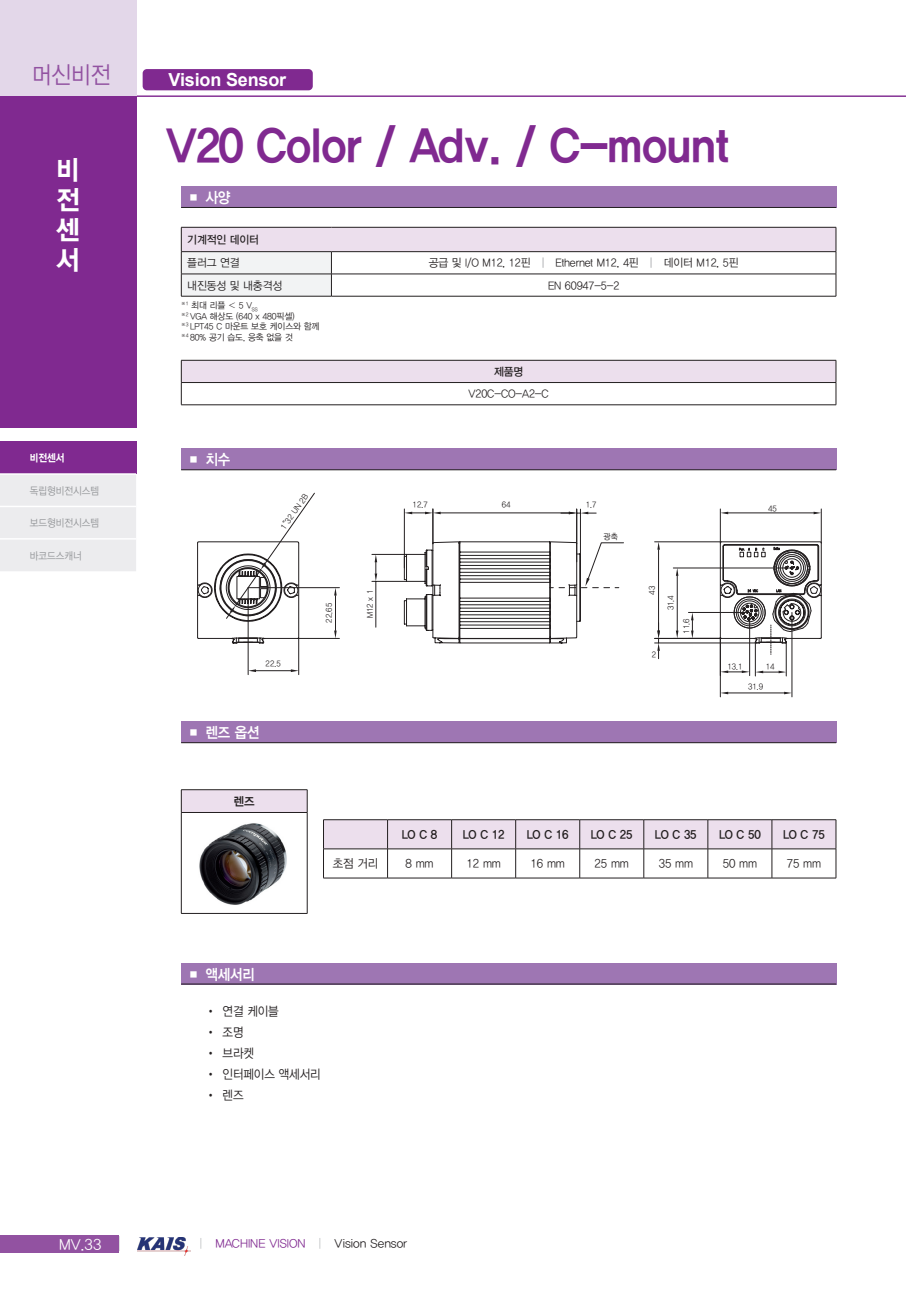
<style>
.page{position:relative;width:906px;height:1289px;background:#fff}
.page>*{position:absolute;margin:0;border:0;box-sizing:border-box;transform-origin:0 0}
.t1{font:45px "YDVYGO35";letter-spacing:-.025em;color:#802990;scale:.95 1}
.t2{font:27px/30px "YDVYGO35";color:#fff;text-align:justify;scale:.95 1}
.t3{font:24px "YDVYGO32";color:#9252a1;scale:.9 1}
.t4{font:700 18px "Arial";letter-spacing:-.01em;color:#fff}
.t5{font:15px "YDVYGO34";letter-spacing:-.01em;color:#fff}
.t6{font:15px "YDVYGO32";color:#fff}
.t7{font:12.75px "YDVYGO32";letter-spacing:-.01em;color:#231f20;scale:.9 1}
.t8{font:12px "YDVYGO34";letter-spacing:-.025em;color:#231f20;scale:.95 1}
.t9{font:12px "YDVYGO32";letter-spacing:-.01em;color:#231f20;scale:.95 1}
.t10{font:12px "YDVYGO32";color:#802990}
.t11{font:11.25px "YDVYGO32";letter-spacing:-.01em;color:#231f20;scale:.95 1}
.t12{font:11.25px "YDVYGO33";letter-spacing:-.01em;color:#231f20;scale:.95 1}
.t13{font:10.5px "YDVYGO32";color:#939598;scale:.9 1}
.t14{font:10.5px "YDVYGO35";color:#fff;scale:.9 1}
.t15{font:9px "YDVYGO32";letter-spacing:-.01em;color:#231f20;scale:.95 1}
.t16{font:8.25px "YDVYGO32";color:#231f20;scale:.95 1}
.s1{color:#939598}
.s2{font-family:"YDVYGO31"}
.s3{font-family:"YDVYGO31";color:#939598}
.s4{color:#231f20}
</style>
<div class="page">
<hr style="left:0;top:96px;width:906px;height:1px;background:#802990">
<div style="left:0;top:0;width:136px;height:96px;background:#e3d7e9"></div>
<img style="left:138px;top:1237px;width:52px;height:18px">
<svg style="left:118px;top:1236px;width:1px;height:14px"></svg>
<div style="left:0;top:1235px;width:118px;height:17px;background:#9252a1"></div>
<div style="left:0;top:96px;width:136px;height:331px;background:#802990"></div>
<div style="left:0;top:441px;width:136px;height:33px;background:#802990"></div>
<div style="left:0;top:475px;width:136px;height:96px;background:#ececee"></div>
<hr style="left:0;top:473px;width:136px;height:2px;background:#fff">
<hr style="left:0;top:505px;width:136px;height:2px;background:#fff">
<hr style="left:0;top:538px;width:136px;height:1px;background:#fff">
<div style="left:143px;top:69px;width:170px;height:21px;background:#802990;border-radius:4px"></div>
<div style="left:181px;top:186px;width:655px;height:22px;background:#9e76b3"></div>
<hr style="left:181px;top:207px;width:655px;height:1px;background:#231f20">
<div style="left:181px;top:448px;width:655px;height:22px;background:#9e76b3"></div>
<hr style="left:181px;top:469px;width:655px;height:1px;background:#231f20">
<div style="left:181px;top:721px;width:655px;height:22px;background:#9e76b3"></div>
<hr style="left:181px;top:742px;width:655px;height:1px;background:#231f20">
<div style="left:181px;top:962px;width:655px;height:22px;background:#9e76b3"></div>
<hr style="left:181px;top:983px;width:655px;height:1px;background:#231f20">
<hr style="left:181px;top:296px;width:150px;height:1px;background:#231f20">
<svg style="left:181px;top:227px;width:655px;height:69px"></svg>
<hr style="left:331px;top:296px;width:505px;height:1px;background:#231f20">
<div style="left:181px;top:360px;width:655px;height:22px;background:#ecdfed"></div>
<hr style="left:181px;top:360px;width:655px;height:1px;background:#231f20">
<svg style="left:181px;top:360px;width:1px;height:44px"></svg>
<hr style="left:181px;top:382px;width:655px;height:1px;background:#231f20">
<hr style="left:181px;top:404px;width:655px;height:1px;background:#231f20">
<svg style="left:835px;top:360px;width:1px;height:44px"></svg>
<hr style="left:755px;top:642px;width:1px;height:34px;background:#231f20">
<hr style="left:786px;top:642px;width:1px;height:34px;background:#231f20">
<svg style="left:755px;top:670px;width:31px;height:3px"></svg>
<hr style="left:248px;top:587px;width:1px;height:87px;background:#231f20">
<hr style="left:298px;top:638px;width:1px;height:36px;background:#231f20">
<hr style="left:256px;top:670px;width:35px;height:1px;background:#231f20">
<svg style="left:248px;top:669px;width:8px;height:3px"></svg>
<svg style="left:291px;top:669px;width:8px;height:3px"></svg>
<hr style="left:791px;top:612px;width:1px;height:85px;background:#231f20">
<hr style="left:720px;top:637px;width:1px;height:60px;background:#231f20">
<hr style="left:728px;top:692px;width:56px;height:1px;background:#231f20">
<svg style="left:784px;top:691px;width:8px;height:3px"></svg>
<svg style="left:720px;top:691px;width:8px;height:3px"></svg>
<hr style="left:749px;top:612px;width:1px;height:63px;background:#231f20">
<svg style="left:721px;top:670px;width:28px;height:3px"></svg>
<svg style="left:197px;top:493px;width:625px;height:166px"></svg>
<svg style="left:323px;top:819px;width:513px;height:58px"></svg>
<hr style="left:323px;top:877px;width:64px;height:1px;background:#231f20">
<hr style="left:387px;top:877px;width:64px;height:1px;background:#231f20">
<hr style="left:451px;top:877px;width:65px;height:1px;background:#231f20">
<hr style="left:516px;top:877px;width:64px;height:1px;background:#231f20">
<hr style="left:580px;top:877px;width:64px;height:1px;background:#231f20">
<hr style="left:644px;top:877px;width:64px;height:1px;background:#231f20">
<hr style="left:708px;top:877px;width:64px;height:1px;background:#231f20">
<hr style="left:772px;top:877px;width:64px;height:1px;background:#231f20">
<div style="left:181px;top:789px;width:126px;height:23px;background:#ecdfed"></div>
<svg style="left:181px;top:790px;width:1px;height:22px"></svg>
<hr style="left:181px;top:789px;width:126px;height:1px;background:#231f20">
<svg style="left:307px;top:790px;width:1px;height:22px"></svg>
<hr style="left:181px;top:812px;width:1px;height:101px;background:#231f20">
<hr style="left:181px;top:812px;width:126px;height:1px;background:#231f20">
<hr style="left:307px;top:812px;width:1px;height:101px;background:#231f20">
<hr style="left:181px;top:913px;width:126px;height:1px;background:#231f20">
<img style="left:199px;top:823px;width:88px;height:82px">
<h3 class="t3" style="left:32px;top:59px;width:89px">머신비전</h3>
<h2 class="t2" style="left:56px;top:153px;width:26px">비 전 센 서</h2>
<p class="t14" style="left:30px;top:451px;width:40px">비전센서</p>
<p class="t13" style="left:30px;top:483px;width:79px">독립형비전시스템</p>
<p class="t13" style="left:30px;top:516px;width:79px">보드형비전시스템</p>
<p class="t13" style="left:30px;top:548px;width:59px">바코드스캐너</p>
<h3 class="t6" style="left:59px;top:1234px;width:44px">MV.33</h3>
<h3 class="t4" style="left:169px;top:67px;width:119px">Vision Sensor</h3>
<p class="t1" style="left:166px;top:115px;width:594px">V20 Color / Adv. / C-mount</p>
<p class="t5" style="left:187px;top:187px;width:45px">■ 사양</p>
<p class="t12" style="left:187px;top:232px;width:77px">기계적인 데이터</p>
<p class="t11" style="left:187px;top:255px;width:57px">플러그 연결</p>
<p class="t11" style="left:429px;top:255px;width:327px">공급 및 I/O M12, 12핀 <span class="s1">|</span> Ethernet M12, 4핀 <span class="s1">|</span> 데이터 M12, 5핀</p>
<p class="t11" style="left:187px;top:278px;width:101px">내진동성 및 내충격성</p>
<p class="t11" style="left:548px;top:278px;width:77px">EN 60947-5-2</p>
<p class="t15" style="left:181px;top:299px;width:82px"><sup>※1</sup> 최대 리플 <span class="s2">＜</span> 5 V<sub>SS</sub></p>
<p class="t15" style="left:181px;top:310px;width:121px"><sup>※2</sup> VGA 해상도 (640 x 480픽셀)</p>
<p class="t15" style="left:181px;top:321px;width:147px"><sup>※3</sup> LPT45 C 마운트 보호 케이스와 함께</p>
<p class="t15" style="left:181px;top:331px;width:119px"><sup>※4</sup> 80% 공기 습도, 응축 없을 것</p>
<p class="t5" style="left:187px;top:449px;width:45px">■ 치수</p>
<p class="t16" style="left:278px;top:525px;width:45px;rotate:-55deg">1”32 UN 2B</p>
<p class="t16" style="left:266px;top:658px;width:17px">22.5</p>
<p class="t5" style="left:187px;top:722px;width:74px">■ 렌즈 옵션</p>
<p class="t8" style="left:234px;top:793px;width:23px">렌즈</p>
<p class="t16" style="left:323px;top:622px;width:22px;rotate:-90deg">22.65</p>
<p class="t12" style="left:494px;top:364px;width:32px">제품명</p>
<p class="t11" style="left:468px;top:386px;width:86px">V20C-CO-A2-C</p>
<p class="t16" style="left:364px;top:618px;width:31px;rotate:-90deg">M12 x 1</p>
<p class="t16" style="left:413px;top:499px;width:17px">12.7</p>
<p class="t16" style="left:502px;top:499px;width:11px">64</p>
<p class="t16" style="left:586px;top:499px;width:13px">1.7</p>
<p class="t16" style="left:603px;top:531px;width:17px">광축</p>
<p class="t16" style="left:646px;top:595px;width:11px;rotate:-90deg">43</p>
<p class="t16" style="left:652px;top:648px;width:6px">2</p>
<p class="t16" style="left:665px;top:610px;width:17px;rotate:-90deg">31.4</p>
<p class="t16" style="left:680px;top:633px;width:17px;rotate:-90deg">11.6</p>
<p class="t16" style="left:768px;top:502px;width:11px">45</p>
<p class="t16" style="left:727px;top:661px;width:17px">13.1</p>
<p class="t16" style="left:765px;top:661px;width:11px">14</p>
<p class="t16" style="left:748px;top:681px;width:17px">31.9</p>
<p class="t8" style="left:402px;top:826px;width:39px">LO C 8</p>
<p class="t8" style="left:463px;top:826px;width:45px">LO C 12</p>
<p class="t8" style="left:527px;top:826px;width:45px">LO C 16</p>
<p class="t8" style="left:591px;top:826px;width:45px">LO C 25</p>
<p class="t8" style="left:655px;top:826px;width:45px">LO C 35</p>
<p class="t8" style="left:719px;top:826px;width:45px">LO C 50</p>
<p class="t8" style="left:783px;top:826px;width:45px">LO C 75</p>
<p class="t9" style="left:333px;top:855px;width:49px">초점 거리</p>
<p class="t9" style="left:405px;top:855px;width:31px">8 mm</p>
<p class="t9" style="left:466px;top:855px;width:38px">12 mm</p>
<p class="t9" style="left:530px;top:855px;width:38px">16 mm</p>
<p class="t9" style="left:594px;top:855px;width:38px">25 mm</p>
<p class="t9" style="left:658px;top:855px;width:38px">35 mm</p>
<p class="t9" style="left:723px;top:855px;width:38px">50 mm</p>
<p class="t9" style="left:787px;top:855px;width:38px">75 mm</p>
<p class="t5" style="left:187px;top:963px;width:70px">■ 액세서리</p>
<p class="t7" style="left:206px;top:1002px;width:83px">• 연결 케이블</p>
<p class="t7" style="left:206px;top:1023px;width:44px">• 조명</p>
<p class="t7" style="left:206px;top:1044px;width:55px">• 브라켓</p>
<p class="t7" style="left:206px;top:1065px;width:129px">• 인터페이스 액세서리</p>
<p class="t7" style="left:206px;top:1086px;width:44px">• 렌즈</p>
<p class="t10" style="left:199px;top:1235px;width:210px"><span class="s3">|</span> MACHINE VISION <span class="s3">|</span> <span class="s4">Vision Sensor</span></p>
</div>
